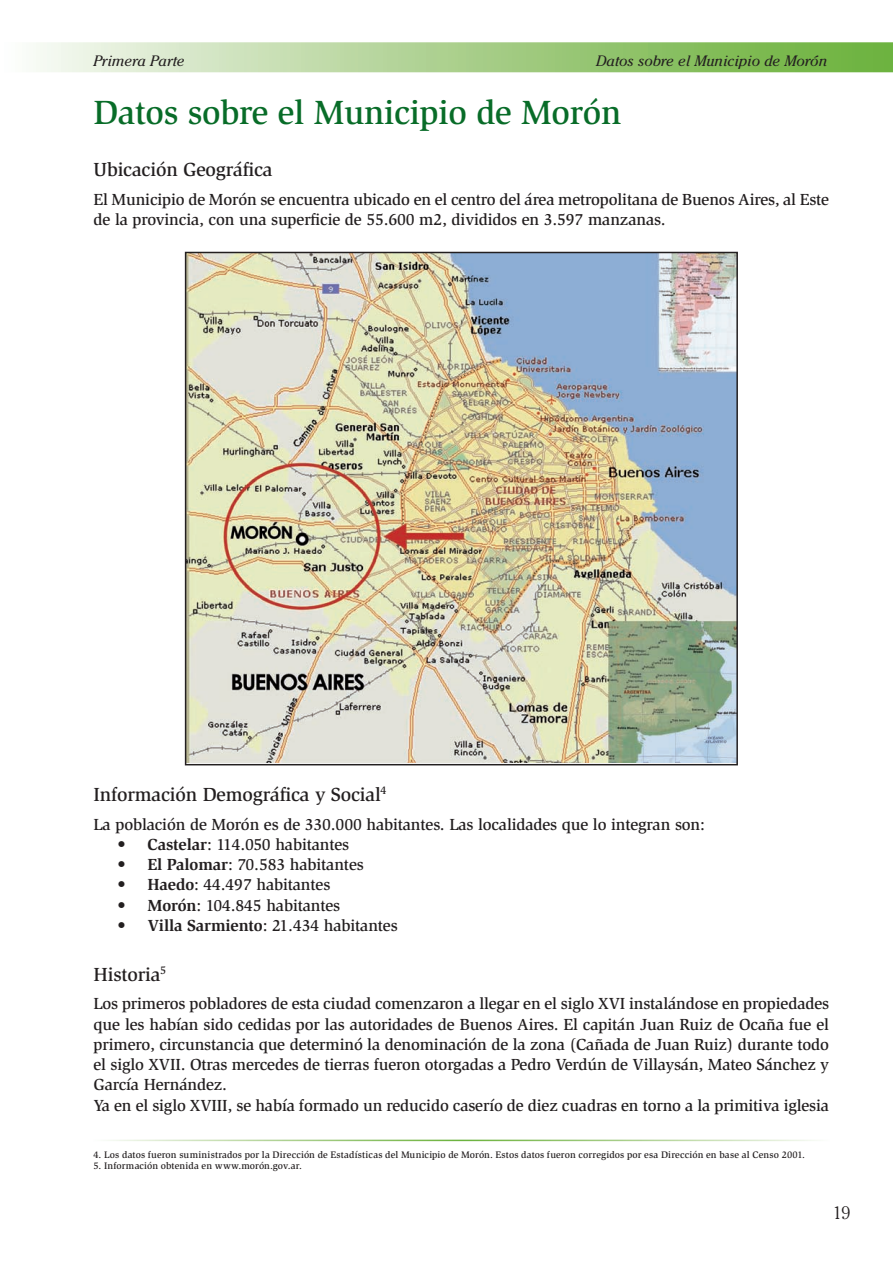
<style>
.page{position:relative;width:893px;height:1263px;background:#fff}
.page>*{position:absolute;margin:0;border:0;box-sizing:border-box;transform-origin:0 0}
.t1{font:500 34.5px "Slimbach";letter-spacing:-.01em;color:#086c28}
.t2{font:500 19.5px "Slimbach";letter-spacing:-.01em;color:#231f20}
.t3{font:300 18px "Cheltenham";color:#231f20}
.t4{font:500 16.5px/20.2px "Slimbach";letter-spacing:-.01em;color:#231f20}
.t5{font:italic 15px "Cheltenham";color:#231f20}
.t6{font:500 9.75px "Slimbach";letter-spacing:.01em;color:#231f20}
.s1{font-weight:700}
</style>
<div class="page">
<div style="left:0;top:42px;width:893px;height:30px;background:linear-gradient(to right,#f7f8f4,#66ad33)"></div>
<img style="left:188px;top:255px;width:547px;height:507px">
<div style="left:185px;top:252px;width:553px;height:513px;border:2px solid #231f20"></div>
<p class="t5" style="left:94px;top:52px;width:93px">Primera Parte</p>
<p class="t5" style="left:596px;top:52px;width:233px">Datos sobre el Municipio de Morón</p>
<h1 class="t1" style="left:94px;top:91px;width:529px">Datos sobre el Municipio de Morón</h1>
<p class="t2" style="left:94px;top:158px;width:181px">Ubicación Geográfica</p>
<p class="t4" style="left:94px;top:189px;width:737px">El Municipio de Morón se encuentra ubicado en el centro del área metropolitana de Buenos Aires, al Este de la provincia, con una superficie de 55.600 m2, divididos en 3.597 manzanas.</p>
<p class="t2" style="left:94px;top:782px;width:295px">Información Demográfica y Social<sup>4</sup></p>
<p class="t4" style="left:94px;top:814px;width:613px">La población de Morón es de 330.000 habitantes. Las localidades que lo integran son:</p>
<p class="t4" style="left:118px;top:834px;width:233px">• <span class="s1">Castelar</span>: 114.050 habitantes</p>
<p class="t4" style="left:118px;top:854px;width:248px">• <span class="s1">El Palomar</span>: 70.583 habitantes</p>
<p class="t4" style="left:118px;top:874px;width:214px">• <span class="s1">Haedo</span>: 44.497 habitantes</p>
<p class="t4" style="left:118px;top:895px;width:224px">• <span class="s1">Morón</span>: 104.845 habitantes</p>
<p class="t4" style="left:118px;top:915px;width:282px">• <span class="s1">Villa Sarmiento</span>: 21.434 habitantes</p>
<p class="t2" style="left:94px;top:962px;width:74px">Historia<sup>5</sup></p>
<p class="t4" style="left:94px;top:993px;width:737px">Los primeros pobladores de esta ciudad comenzaron a llegar en el siglo XVI instalándose en propiedades que les habían sido cedidas por las autoridades de Buenos Aires. El capitán Juan Ruiz de Ocaña fue el primero, circunstancia que determinó la denominación de la zona (Cañada de Juan Ruiz) durante todo el siglo XVII. Otras mercedes de tierras fueron otorgadas a Pedro Verdún de Villaysán, Mateo Sánchez y García Hernández.<br>Ya en el siglo XVIII, se había formado un reducido caserío de diez cuadras en torno a la primitiva iglesia</p>
<p class="t6" style="left:94px;top:1148px;width:713px">4. Los datos fueron suministrados por la Dirección de Estadísticas del Municipio de Morón. Estos datos fueron corregidos por esa Dirección en base al Censo 2001.</p>
<p class="t6" style="left:94px;top:1160px;width:210px">5. Información obtenida en www.morón.gov.ar.</p>
<p class="t3" style="left:833px;top:1202px;width:19px">19</p>
</div>
